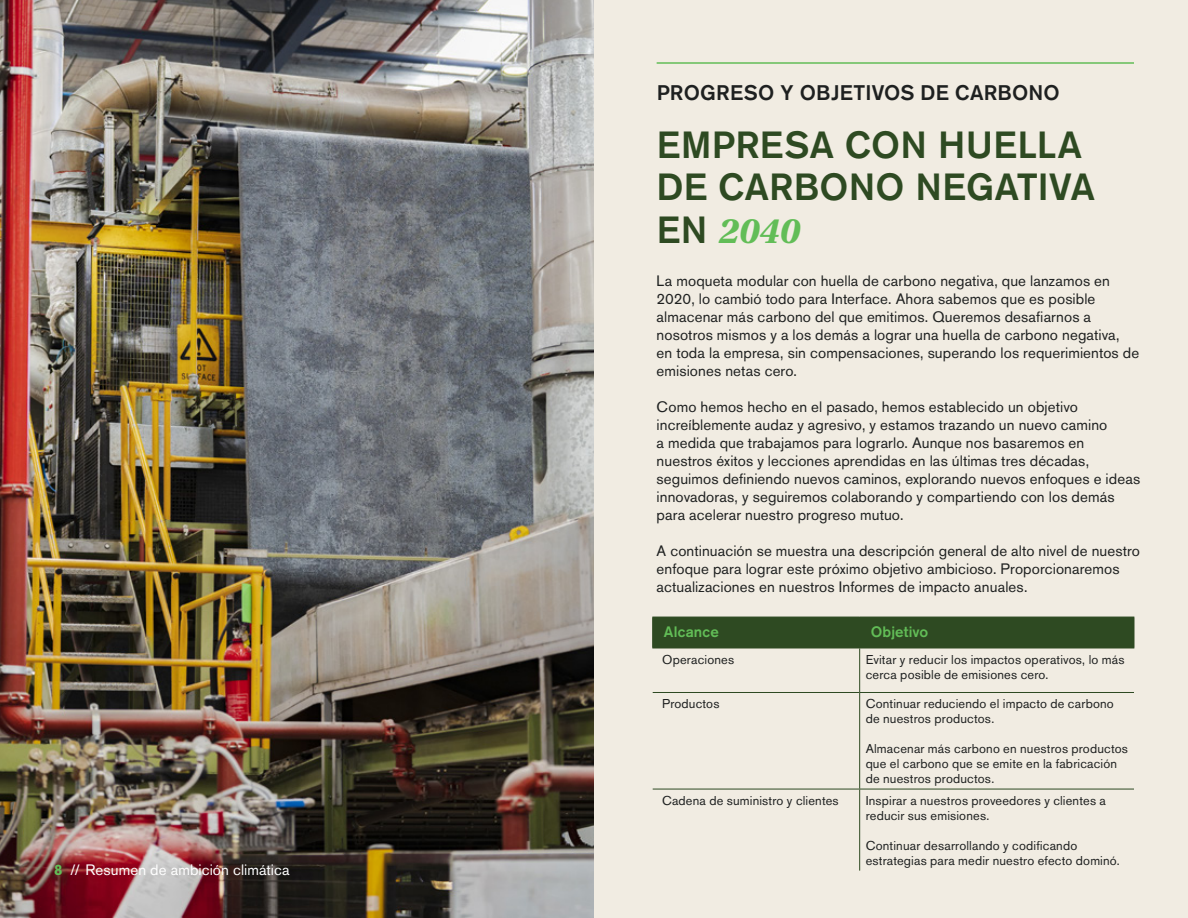
<style>
.page{position:relative;width:1188px;height:918px;background:#f1ece2}
.page>*{position:absolute;margin:0;border:0;box-sizing:border-box;transform-origin:0 0}
.t1{font:500 37.5px/42.6px "Akzidenz Grotesk Pro";letter-spacing:.005em;color:#2e4a22}
.t2{font:italic 700 37.5px "Utopia Std";color:#62bd57}
.t3{font:500 21px "Akzidenz Grotesk Pro";letter-spacing:.01em;color:#1e2020}
.t4{font:15px/18px "Akzidenz Grotesk Pro";letter-spacing:.01em;color:#1e2020}
.t5{font:15px "Akzidenz Grotesk Pro";letter-spacing:.005em;color:#fff}
.t6{font:500 15px "Akzidenz Grotesk Pro";letter-spacing:.01em;color:#62bd57}
.t7{font:12.75px/15px "Akzidenz Grotesk Pro";letter-spacing:.015em;color:#1e2020}
.s1{font-weight:700;color:#62bd57}
.s2{font-family:"Akzidenz Grotesk Pro";font-weight:500;font-style:normal;color:#2e4a22}
</style>
<div class="page">
<hr style="left:657px;top:62px;width:477px;height:2px;background:#62bd57">
<img style="left:0;top:0;width:594px;height:918px">
<div style="left:653px;top:618px;width:481px;height:30px;background:#2e4a22"></div>
<hr style="left:652px;top:617px;width:208px;height:1px;background:#2e4a22">
<hr style="left:652px;top:617px;width:1px;height:31px;background:#2e4a22">
<hr style="left:860px;top:617px;width:274px;height:1px;background:#2e4a22">
<hr style="left:859px;top:617px;width:1px;height:31px;background:#2e4a22">
<hr style="left:1134px;top:617px;width:1px;height:31px;background:#2e4a22">
<hr style="left:652px;top:648px;width:208px;height:1px;background:#2e4a22">
<hr style="left:653px;top:692px;width:207px;height:1px;background:#2e4a22">
<hr style="left:860px;top:648px;width:274px;height:1px;background:#2e4a22">
<hr style="left:859px;top:648px;width:1px;height:44px;background:#2e4a22">
<hr style="left:860px;top:692px;width:274px;height:1px;background:#2e4a22">
<hr style="left:859px;top:693px;width:1px;height:96px;background:#2e4a22">
<hr style="left:653px;top:789px;width:207px;height:1px;background:#2e4a22">
<hr style="left:860px;top:789px;width:274px;height:1px;background:#2e4a22">
<hr style="left:859px;top:789px;width:1px;height:82px;background:#2e4a22">
<p class="t5" style="left:54px;top:860px;width:237px"><span class="s1">8</span> // Resumen de ambición climática</p>
<h2 class="t3" style="left:657px;top:79px;width:405px">PROGRESO Y OBJETIVOS DE CARBONO</h2>
<h1 class="t1" style="left:657px;top:123px;width:440px">EMPRESA CON HUELLA<br>DE CARBONO NEGATIVA</h1>
<h1 class="t2" style="left:657px;top:209px;width:144px"><span class="s2">EN</span> 2040</h1>
<p class="t4" style="left:657px;top:271px;width:484px">La moqueta modular con huella de carbono negativa, que lanzamos en 2020, lo cambió todo para Interface. Ahora sabemos que es posible almacenar más carbono del que emitimos. Queremos desafiarnos a nosotros mismos y a los demás a lograr una huella de carbono negativa,<br>en toda la empresa, sin compensaciones, superando los requerimientos de emisiones netas cero.</p>
<p class="t4" style="left:657px;top:397px;width:485px">Como hemos hecho en el pasado, hemos establecido un objetivo increíblemente audaz y agresivo, y estamos trazando un nuevo camino<br>a medida que trabajamos para lograrlo. Aunque nos basaremos en nuestros éxitos y lecciones aprendidas en las últimas tres décadas, seguimos definiendo nuevos caminos, explorando nuevos enfoques e ideas innovadoras, y seguiremos colaborando y compartiendo con los demás para acelerar nuestro progreso mutuo.</p>
<p class="t4" style="left:657px;top:541px;width:485px">A continuación se muestra una descripción general de alto nivel de nuestro enfoque para lograr este próximo objetivo ambicioso. Proporcionaremos actualizaciones en nuestros Informes de impacto anuales.</p>
<p class="t6" style="left:664px;top:622px;width:56px">Alcance</p>
<p class="t6" style="left:871px;top:622px;width:59px">Objetivo</p>
<p class="t7" style="left:662px;top:652px;width:74px">Operaciones</p>
<p class="t7" style="left:866px;top:652px;width:260px">Evitar y reducir los impactos operativos, lo más cerca posible de emisiones cero.</p>
<p class="t7" style="left:662px;top:696px;width:59px">Productos</p>
<p class="t7" style="left:866px;top:696px;width:250px">Continuar reduciendo el impacto de carbono de nuestros productos.</p>
<p class="t7" style="left:866px;top:741px;width:264px">Almacenar más carbono en nuestros productos que el carbono que se emite en la fabricación de nuestros productos.</p>
<p class="t7" style="left:662px;top:793px;width:178px">Cadena de suministro y clientes</p>
<p class="t7" style="left:866px;top:793px;width:242px">Inspirar a nuestros proveedores y clientes a reducir sus emisiones.</p>
<p class="t7" style="left:866px;top:838px;width:256px">Continuar desarrollando y codificando estrategias para medir nuestro efecto dominó.</p>
</div>
